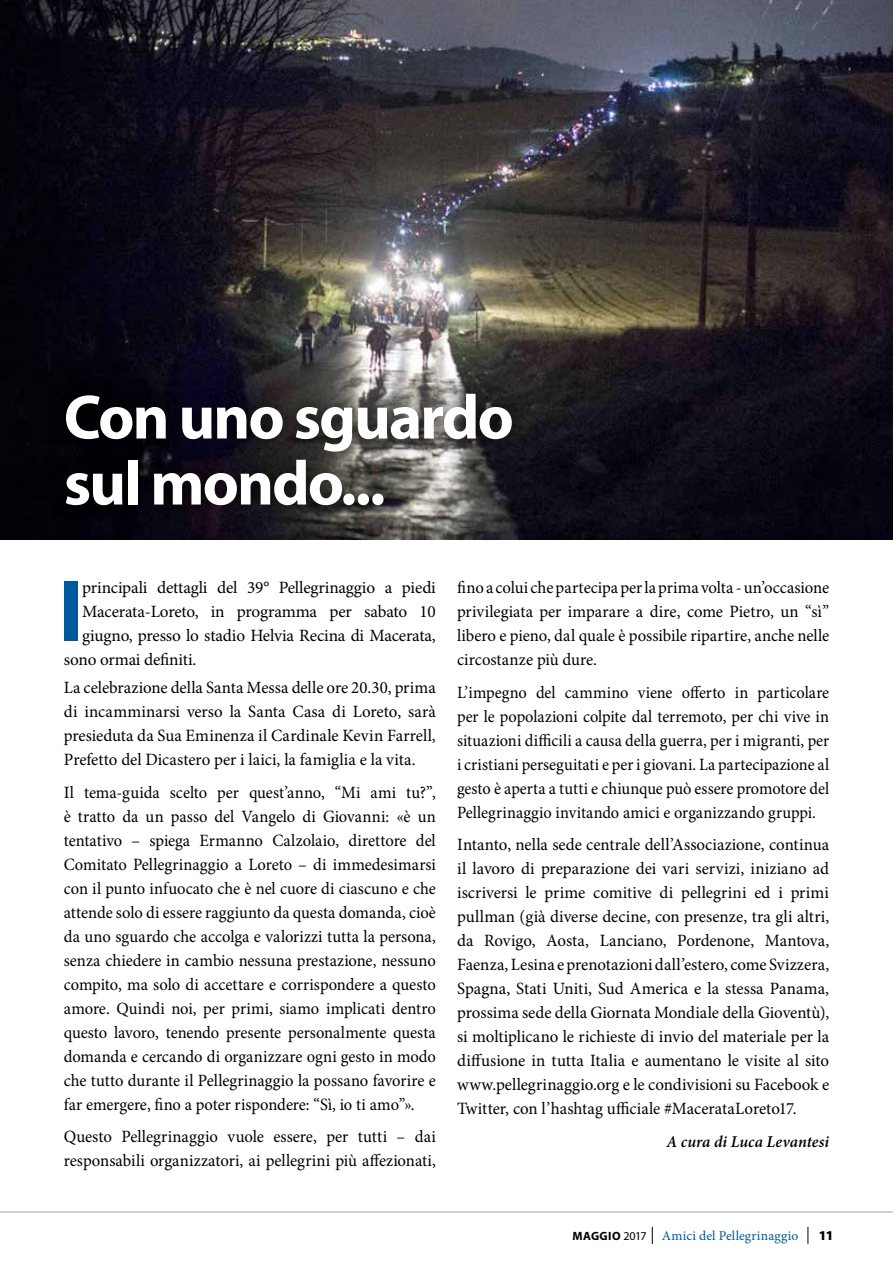
<style>
.page{position:relative;width:893px;height:1263px;background:#fff}
.page>*{position:absolute;margin:0;border:0;box-sizing:border-box;transform-origin:0 0}
.t1{font:700 88.5px "Myriad Pro";color:#00589c}
.t2{font:700 63px/66px "Myriad Pro";letter-spacing:-.03em;color:#fff}
.t3{font:17.25px/24px "Minion Pro";letter-spacing:-.005em;color:#000;text-align:justify}
.t4{font:17.25px/24px "Minion Pro";letter-spacing:-.005em;color:#000;text-align:justify;scale:.95 1}
.t5{font:italic 600 16.5px "Minion Pro";letter-spacing:.005em;color:#000}
.t6{font:13.5px "Minion Pro";letter-spacing:.015em;color:#00589c}
.t7{font:900 13.5px "Myriad Pro";color:#000}
.s1{font-family:"Myriad Pro";font-weight:700;font-size:12px;color:#000}
.s2{font-family:"Myriad Pro";font-size:12px;color:#000}
</style>
<div class="page">
<hr style="left:0;top:1211px;width:893px;height:2px;background:#c0c2c4">
<svg style="left:807px;top:1227px;width:1px;height:17px"></svg>
<svg style="left:652px;top:1227px;width:1px;height:17px"></svg>
<img style="left:0;top:0;width:893px;height:539px">
<div style="left:47px;top:376px;width:483px;height:147px;background:#000;opacity:.75"></div>
<h2 class="t2" style="left:64px;top:382px;width:452px">Con uno sguardo sul mondo...</h2>
<h1 class="t1" style="left:58px;top:553px;width:15px">I</h1>
<p class="t3" style="left:82px;top:576px;width:355px">principali dettagli del 39° Pellegrinaggio a piedi</p>
<p class="t3" style="left:82px;top:600px;width:355px">Macerata-Loreto, in programma per sabato 10</p>
<p class="t3" style="left:82px;top:623px;width:355px">giugno, presso lo stadio Helvia Recina di Macerata,</p>
<p class="t3" style="left:64px;top:647px;width:134px">sono ormai definiti.</p>
<p class="t3" style="left:64px;top:676px;width:374px">La celebrazione della Santa Messa delle ore 20.30, prima di incamminarsi verso la Santa Casa di Loreto, sarà presieduta da Sua Eminenza il Cardinale Kevin Farrell, Prefetto del Dicastero per i laici, la famiglia e la vita.</p>
<p class="t3" style="left:64px;top:780px;width:374px">Il tema-guida scelto per quest’anno, “Mi ami tu?”, è tratto da un passo del Vangelo di Giovanni: «è un tentativo – spiega Ermanno Calzolaio, direttore del Comitato Pellegrinaggio a Loreto – di immedesimarsi con il punto infuocato che è nel cuore di ciascuno e che attende solo di essere raggiunto da questa domanda, cioè da uno sguardo che accolga e valorizzi tutta la persona, senza chiedere in cambio nessuna prestazione, nessuno compito, ma solo di accettare e corrispondere a questo amore. Quindi noi, per primi, siamo implicati dentro questo lavoro, tenendo presente personalmente questa domanda e cercando di organizzare ogni gesto in modo che tutto durante il Pellegrinaggio la possano favorire e far emergere, fino a poter rispondere: “Sì, io ti amo”».</p>
<p class="t3" style="left:64px;top:1125px;width:374px">Questo Pellegrinaggio vuole essere, per tutti – dai responsabili organizzatori, ai pellegrini più affezionati,</p>
<p class="t3" style="left:457px;top:576px;width:374px">fino a colui che partecipa per la prima volta - un’occasione privilegiata per imparare a dire, come Pietro, un “sì” libero e pieno, dal quale è possibile ripartire, anche nelle circostanze più dure.</p>
<p class="t4" style="left:457px;top:680px;width:393px">L’impegno del cammino viene offerto in particolare per le popolazioni colpite dal terremoto, per chi vive in situazioni difficili a causa della guerra, per i migranti, per i cristiani perseguitati e per i giovani. La partecipazione al gesto è aperta a tutti e chiunque può essere promotore del Pellegrinaggio invitando amici e organizzando gruppi.</p>
<p class="t3" style="left:457px;top:833px;width:374px">Intanto, nella sede centrale dell’Associazione, continua il lavoro di preparazione dei vari servizi, iniziano ad iscriversi le prime comitive di pellegrini ed i primi pullman (già diverse decine, con presenze, tra gli altri, da Rovigo, Aosta, Lanciano, Pordenone, Mantova, Faenza, Lesina e prenotazioni dall’estero, come Svizzera, Spagna, Stati Uniti, Sud America e la stessa Panama, prossima sede della Giornata Mondiale della Gioventù), si moltiplicano le richieste di invio del materiale per la diffusione in tutta Italia e aumentano le visite al sito www.pellegrinaggio.org e le condivisioni su Facebook e Twitter, con l’hashtag ufficiale #MacerataLoreto17.</p>
<p class="t5" style="left:666px;top:1130px;width:164px">A cura di Luca Levantesi</p>
<p class="t6" style="left:572px;top:1227px;width:227px"><span class="s1">Maggio</span> <span class="s2">2017</span> Amici del Pellegrinaggio</p>
<p class="t7" style="left:819px;top:1228px;width:16px">11</p>
</div>
